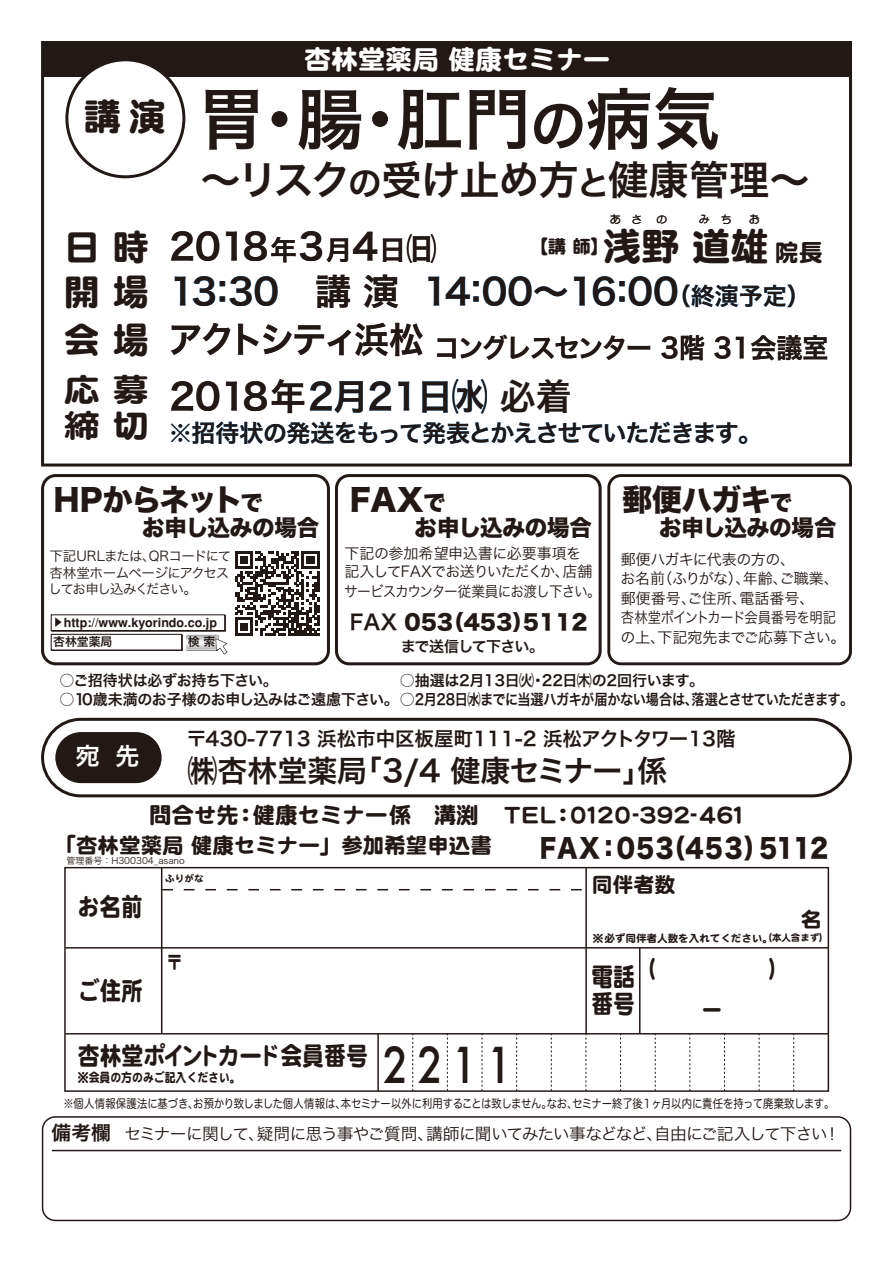
<style>
.page{position:relative;width:893px;height:1263px;background:#fff}
.page>*{position:absolute;margin:0;border:0;box-sizing:border-box;transform-origin:0 0}
.t1{font:67.05px "Hira Kaku Pro N W6";color:#221815}
.t2{font:500 48.3px "Futura";color:#221815;scale:.84 1}
.t3{font:40.35px "Hira Kaku Pro N W6";letter-spacing:-.02em;color:#221815}
.t4{font:37.5px "DF Maru Gothic SB MP RKSJ H";color:#221815}
.t5{font:36px/45px "Hira Kaku Pro W6";color:#221815}
.t6{font:36px/46.5px "DF Maru Gothic SB MP RKSJ H";color:#221815;text-align:justify}
.t7{font:31.65px/36px "DF Maru Gothic SB MP RKSJ H";color:#221815;scale:1.14 1}
.t8{font:30px "Hira Kaku Pro W6";letter-spacing:-.01em;color:#221815}
.t9{font:30px "Hira Kaku Std W8";letter-spacing:-.01em;color:#221815}
.t10{font:30px "Hira Kaku Std W8";letter-spacing:-.05em;color:#221815}
.t11{font:27px "Hira Kaku Pro W6";letter-spacing:-.06em;color:#221815;scale:.96 1}
.t12{font:27px "DF Maru Gothic SB MP RKSJ H";color:#fff}
.t13{font:26.25px "Hira Kaku Std W8";letter-spacing:.05em;color:#221815;scale:.9 1}
.t14{font:25.8px "DF Maru Gothic SB MP RKSJ H";color:#221815;scale:.85 1}
.t15{font:25.8px/27.3px "DF Maru Gothic SB MP RKSJ H";color:#221815;scale:.84 1}
.t16{font:24px "Hira Kaku Pro W6";letter-spacing:-.055em;color:#221815}
.t17{font:24px "Hira Kaku Pro W6";color:#fff}
.t18{font:22.5px "DF Maru Gothic SB MP RKSJ H";color:#221815}
.t19{font:22.5px "Hira Kaku Std W8";letter-spacing:-.01em;color:#221815}
.t20{font:21.45px "DF Maru Gothic SB MP RKSJ H";color:#221815}
.t21{font:21px "Hira Kaku Std W8";color:#221815}
.t22{font:21px "DF Maru Gothic SB MP RKSJ H";color:#221815}
.t23{font:19.5px "Hira Kaku Pro W6";color:#221815}
.t24{font:19.35px "DF Maru Gothic SB MP RKSJ H";color:#221815;scale:.84 1}
.t25{font:18.3px "DF Maru Gothic SB MP RKSJ H";color:#221815}
.t26{font:16.5px "Hira Kaku Pro W3";letter-spacing:-.06em;color:#221815}
.t27{font:15px/19.5px "Hira Kaku Pro W3";letter-spacing:-.03em;color:#221815}
.t28{font:15px "Hira Kaku Pro W6";letter-spacing:-.035em;color:#221815}
.t29{font:15px "Hira Kaku Pro W3";letter-spacing:-.065em;color:#221815;scale:.91 1}
.t30{font:15px "Hira Kaku Pro W6";letter-spacing:-.055em;color:#221815}
.t31{font:13.5px/16.5px "Hira Kaku Pro W3";letter-spacing:-.065em;color:#221815}
.t32{font:12.9px "DF Maru Gothic SB MP RKSJ H";color:#221815;scale:.84 1}
.t33{font:700 12.6px "Helvetica";color:#221815}
.t34{font:12px "Hira Maru Pro W4";letter-spacing:-.01em;color:#221815;scale:.86 1}
.t35{font:11.85px "Hira Kaku Pro N W6";color:#221815}
.t36{font:10.65px "DF Maru Gothic Bd MP RKSJ H";color:#221815}
.t37{font:10.5px "DF Maru Gothic SB MP RKSJ H";color:#221815}
.t38{font:9.6px "DF Maru Gothic SB MP RKSJ H";color:#221815}
.t39{font:9px "Hira Kaku Pro W3";color:#221815}
.s1{font-size:57px}
.s2{font-size:34.2px}
.s3{font-size:38.25px}
.s4{font-size:24px}
.s5{font-size:27px}
.s6{font-size:30px}
.s7{font-family:"Hira Kaku Pro N W6"}
.s8{font-size:22.5px}
.s9{font-family:"Hira Kaku Pro W6"}
.s10{font-size:9.45px}
.s11{font-family:"Hira Kaku Pro W6";font-size:19.5px}
</style>
<div class="page">
<div style="left:43px;top:43px;width:807px;height:34px;background:#221815"></div>
<div style="left:67px;top:60px;width:117px;height:117px;background:#fff;border-radius:50%"></div>
<div style="left:65px;top:58px;width:120px;height:120px;border:3px solid #221815;border-radius:50%"></div>
<div style="left:64px;top:867px;width:765px;height:225px;border:1px solid #221815"></div>
<hr style="left:161px;top:867px;width:1px;height:167px;background:#221815">
<svg style="left:162px;top:889px;width:420px;height:1px"></svg>
<hr style="left:65px;top:947px;width:763px;height:1px;background:#221815">
<hr style="left:65px;top:1033px;width:763px;height:1px;background:#221815">
<hr style="left:639px;top:947px;width:1px;height:87px;background:#221815">
<hr style="left:585px;top:947px;width:2px;height:87px;background:#221815">
<hr style="left:585px;top:868px;width:2px;height:80px;background:#221815">
<hr style="left:377px;top:1033px;width:2px;height:58px;background:#221815">
<svg style="left:793px;top:1034px;width:1px;height:57px"></svg>
<svg style="left:759px;top:1034px;width:1px;height:57px"></svg>
<svg style="left:724px;top:1034px;width:1px;height:57px"></svg>
<svg style="left:689px;top:1034px;width:1px;height:57px"></svg>
<svg style="left:655px;top:1034px;width:1px;height:57px"></svg>
<svg style="left:620px;top:1034px;width:1px;height:57px"></svg>
<svg style="left:586px;top:1034px;width:1px;height:57px"></svg>
<svg style="left:551px;top:1034px;width:1px;height:57px"></svg>
<svg style="left:516px;top:1034px;width:1px;height:57px"></svg>
<svg style="left:482px;top:1034px;width:1px;height:57px"></svg>
<svg style="left:447px;top:1034px;width:1px;height:57px"></svg>
<svg style="left:412px;top:1034px;width:1px;height:57px"></svg>
<div style="left:41px;top:718px;width:811px;height:79px;border:3px solid #221815;border-radius:38px"></div>
<div style="left:55px;top:732px;width:107px;height:51px;background:#221815;border-radius:26px"></div>
<div style="left:42px;top:1116px;width:809px;height:105px;border:2px solid #221815;border-radius:13px"></div>
<div style="left:41px;top:41px;width:811px;height:425px;border:3px solid #221815"></div>
<hr style="left:52px;top:1150px;width:789px;height:1px;background:#221815">
<div style="left:52px;top:635px;width:130px;height:16px;background:#221815"></div>
<div style="left:51px;top:634px;width:131px;height:16px;background:#fff;border:1px solid #221815"></div>
<svg style="left:185px;top:634px;width:42px;height:20px"></svg>
<div style="left:51px;top:615px;width:174px;height:16px;background:#fff;border:1px solid #221815"></div>
<svg style="left:55px;top:617px;width:7px;height:10px"></svg>
<svg style="left:235px;top:551px;width:84px;height:84px"></svg>
<div style="left:335px;top:474px;width:267px;height:191px;border:3px solid #221815;border-radius:13px"></div>
<div style="left:41px;top:474px;width:289px;height:191px;border:3px solid #221815;border-radius:13px"></div>
<div style="left:607px;top:474px;width:245px;height:191px;border:3px solid #221815;border-radius:12px"></div>
<h3 class="t4" style="left:83px;top:98px;width:84px">講演</h3>
<h3 class="t12" style="left:304px;top:46px;width:307px">杏林堂薬局 健康セミナー</h3>
<h1 class="t1" style="left:198px;top:59px;width:523px">胃・腸・肛門<span class="s1">の</span>病気</h1>
<h3 class="t3" style="left:200px;top:143px;width:611px">～リスク<span class="s2">の</span>受け止め方<span class="s2">と</span>健康管理～</h3>
<p class="t36" style="left:610px;top:214px;width:34px">あ　さ</p>
<p class="t36" style="left:656px;top:214px;width:12px">の</p>
<p class="t36" style="left:699px;top:214px;width:34px">み　ち</p>
<p class="t36" style="left:749px;top:214px;width:12px">お</p>
<h3 class="t6" style="left:64px;top:223px;width:87px">日時開場会場</h3>
<h3 class="t7" style="left:64px;top:371px;width:76px">応募締切</h3>
<p class="t25" style="left:530px;top:238px;width:295px">【講 師】 <span class="s3">浅野 道雄</span><span class="s4">院長</span></p>
<h3 class="t5" style="left:170px;top:223px;width:643px">2018<span class="s5">年</span>3<span class="s5">月</span>4<span class="s5">日</span><span class="s6">㈰<br></span>13：30　<span class="s7">講 演</span> 14：00～16：00<span class="s4">（終演予定）</span></h3>
<h3 class="t11" style="left:168px;top:323px;width:689px"><sup>アクトシティ浜松</sup> コングレスセンター 3階 31会議室</h3>
<h3 class="t5" style="left:170px;top:373px;width:404px">2018年2月21日㈬ <span class="s7">必着</span></h3>
<h3 class="t16" style="left:169px;top:411px;width:595px">※招待状の発送をもって発表とかえさせていただきます。</h3>
<h3 class="t10" style="left:54px;top:483px;width:211px">HPからネット<span class="s8">で</span></h3>
<h3 class="t19" style="left:142px;top:515px;width:179px">お申し込みの場合</h3>
<h3 class="t9" style="left:350px;top:483px;width:97px">FAX<span class="s8">で</span></h3>
<h3 class="t19" style="left:415px;top:515px;width:179px">お申し込みの場合</h3>
<h3 class="t9" style="left:622px;top:483px;width:172px">郵便ハガキ<span class="s8">で</span></h3>
<h3 class="t19" style="left:659px;top:515px;width:179px">お申し込みの場合</h3>
<p class="t31" style="left:48px;top:547px;width:184px">下記URLまたは、QRコードにて杏林堂ホームページにアクセスしてお申し込みください。</p>
<p class="t33" style="left:64px;top:615px;width:155px">http://www.kyorindo.co.jp</p>
<p class="t35" style="left:53px;top:631px;width:61px">杏林堂薬局</p>
<p class="t35" style="left:188px;top:631px;width:29px">検 索</p>
<p class="t27" style="left:345px;top:543px;width:249px;line-height:18px">下記の参加希望申込書に必要事項を記入してFAXでお送りいただくか、店舗</p>
<p class="t29" style="left:344px;top:578px;width:284px">サービスカウンター従業員にお渡し下さい。</p>
<h3 class="t21" style="left:350px;top:610px;width:239px"><span class="s9">FAX</span> 053（453）5112</h3>
<p class="t30" style="left:401px;top:632px;width:145px">まで送信して下さい。</p>
<p class="t27" style="left:620px;top:548px;width:226px">郵便ハガキに代表の方の、<br>お名前（ふりがな）、年齢、ご職業、郵便番号、ご住所、電話番号、<br>杏林堂ポイントカード会員番号を明記の上、下記宛先までご応募下さい。</p>
<p class="t28" style="left:60px;top:667px;width:220px">○ご招待状は必ずお持ち下さい。</p>
<p class="t28" style="left:60px;top:686px;width:795px">○10歳未満のお子様のお申し込みはご遠慮下さい。○2月28日㈬までに当選ハガキが届かない場合は、落選とさせていただきます。</p>
<p class="t28" style="left:400px;top:667px;width:306px">○抽選は2月13日㈫・22日㈭の2回行います。</p>
<h3 class="t17" style="left:76px;top:734px;width:65px">宛 先</h3>
<h3 class="t23" style="left:187px;top:721px;width:550px">〒430-7713 浜松市中区板屋町111-2 浜松アクトタワー13階</h3>
<h3 class="t8" style="left:187px;top:744px;width:481px">㈱杏林堂薬局「3/4 健康セミナー」係</h3>
<h3 class="t18" style="left:149px;top:804px;width:598px">問合せ先：健康セミナー係　溝渕　ＴＥＬ：0120-392-461</h3>
<h3 class="t20" style="left:55px;top:834px;width:439px">「杏林堂薬局 健康セミナー」参加希望申込書</h3>
<h3 class="t13" style="left:540px;top:833px;width:322px">FAX：053（453）5112</h3>
<h3 class="t15" style="left:78px;top:893px;width:79px">お名前</h3>
<p class="t39" style="left:66px;top:853px;width:120px">管理番号：H300304_asano</p>
<p class="t38" style="left:165px;top:874px;width:40px">ふりがな</p>
<h3 class="t22" style="left:591px;top:874px;width:85px">同伴者数</h3>
<h3 class="t22" style="left:801px;top:909px;width:22px">名</h3>
<h3 class="t15" style="left:78px;top:977px;width:79px">ご住所</h3>
<p class="t24" style="left:167px;top:953px;width:21px">〒</p>
<h3 class="t14" style="left:78px;top:1042px;width:343px">杏林堂ポイントカード会員番号</h3>
<p class="t32" style="left:78px;top:1071px;width:195px">※会員の方のみご記入ください。</p>
<h2 class="t2" style="left:383px;top:1032px;width:155px">2211</h2>
<p class="t37" style="left:593px;top:933px;width:237px">※必ず同伴者人数を入れてください<span class="s10">（本人含まず）</span></p>
<p class="t37" style="left:763px;top:933px;width:12px">。</p>
<h3 class="t15" style="left:591px;top:963px;width:53px">電話番号</h3>
<p class="t34" style="left:63px;top:1093px;width:898px">※個人情報保護法に基づき、お預かり致しました個人情報は、本セミナー以外に利用することは致しません。なお、セミナー終了後１ヶ月以内に責任を持って廃棄致します。</p>
<p class="t26" style="left:51px;top:1119px;width:790px"><span class="s11">備考欄</span> セミナーに関して、疑問に思う事やご質問、講師に聞いてみたい事などなど、自由にご記入して下さい！</p>
</div>
